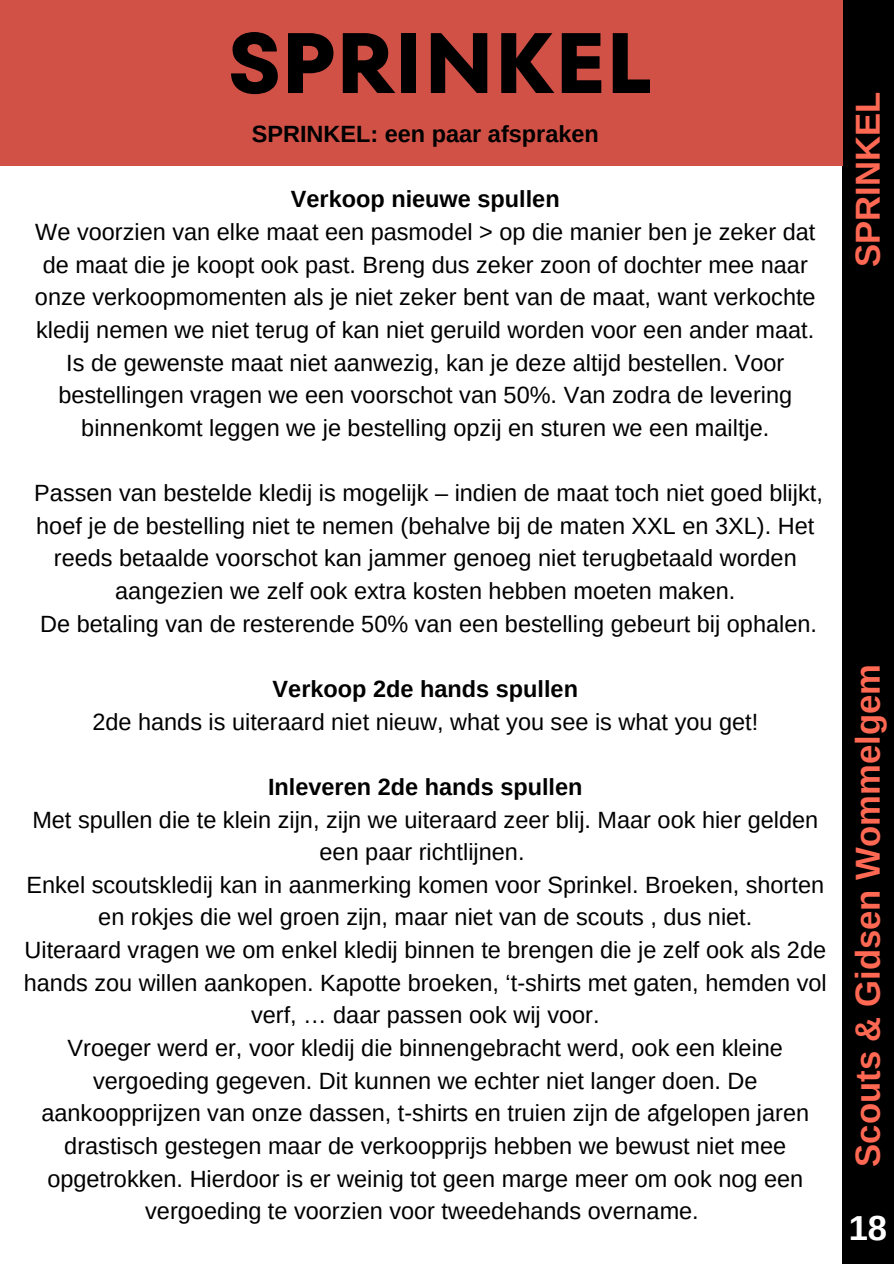
<style>
.page{position:relative;width:894px;height:1264px;background:#fff}
.page>*{position:absolute;margin:0;border:0;box-sizing:border-box;transform-origin:0 0}
.t1{font:700 85.5px "TT Fors";color:#000}
.t2{font:700 34.65px "Arimo";color:#ff6853}
.t3{font:700 34.65px "Arimo";color:#fff}
.t4{font:23.55px/32.7px "Arimo";color:#000;text-align:center}
.t5{font:700 23.55px "Arimo";color:#000}
</style>
<div class="page">
<div style="left:841px;top:0;width:52px;height:1263px;background:#000"></div>
<div style="left:0;top:0;width:841px;height:166px;background:#d15147"></div>
<p class="t1" style="left:228px;top:3px;width:425px">SPRINKEL</p>
<h4 class="t5" style="left:252px;top:121px;width:348px">SPRINKEL: een paar afspraken</h4>
<p class="t5" style="left:291px;top:186px;width:270px">Verkoop nieuwe spullen</p>
<p class="t4" style="left:35px;top:215px;width:782px">We voorzien van elke maat een pasmodel &gt; op die manier ben je zeker dat de maat die je koopt ook past. Breng dus zeker zoon of dochter mee naar onze verkoopmomenten als je niet zeker bent van de maat, want verkochte kledij nemen we niet terug of kan niet geruild worden voor een ander maat.</p>
<p class="t4" style="left:58px;top:346px;width:735px">Is de gewenste maat niet aanwezig, kan je deze altijd bestellen. Voor bestellingen vragen we een voorschot van 50%. Van zodra de levering binnenkomt leggen we je bestelling opzij en sturen we een mailtje.</p>
<p class="t4" style="left:34px;top:476px;width:789px">Passen van bestelde kledij is mogelijk – indien de maat toch niet goed blijkt, hoef je de bestelling niet te nemen (behalve bij de maten XXL en 3XL). Het reeds betaalde voorschot kan jammer genoeg niet terugbetaald worden aangezien we zelf ook extra kosten hebben moeten maken.</p>
<p class="t4" style="left:40px;top:607px;width:778px">De betaling van de resterende 50% van een bestelling gebeurt bij ophalen.</p>
<p class="t5" style="left:272px;top:675px;width:307px">Verkoop 2de hands spullen</p>
<p class="t4" style="left:92px;top:705px;width:667px">2de hands is uiteraard niet nieuw, what you see is what you get!</p>
<p class="t5" style="left:268px;top:773px;width:316px">Inleveren 2de hands spullen</p>
<p class="t4" style="left:32px;top:803px;width:787px">Met spullen die te klein zijn, zijn we uiteraard zeer blij. Maar ook hier gelden een paar richtlijnen.</p>
<p class="t4" style="left:26px;top:868px;width:798px">Enkel scoutskledij kan in aanmerking komen voor Sprinkel. Broeken, shorten en rokjes die wel groen zijn, maar niet van de scouts , dus niet.</p>
<p class="t4" style="left:24px;top:933px;width:804px">Uiteraard vragen we om enkel kledij binnen te brengen die je zelf ook als 2de hands zou willen aankopen. Kapotte broeken, ‘t-shirts met gaten, hemden vol verf, … daar passen ook wij voor.</p>
<p class="t4" style="left:41px;top:1031px;width:769px">Vroeger werd er, voor kledij die binnengebracht werd, ook een kleine vergoeding gegeven. Dit kunnen we echter niet langer doen. De aankoopprijzen van onze dassen, t-shirts en truien zijn de afgelopen jaren drastisch gestegen maar de verkoopprijs hebben we bewust niet mee opgetrokken. Hierdoor is er weinig tot geen marge meer om ook nog een vergoeding te voorzien voor tweedehands overname.</p>
<h3 class="t2" style="left:848px;top:267px;width:177px;rotate:-90deg">SPRINKEL</h3>
<h1 class="t2" style="left:848px;top:1166px;width:504px;rotate:-90deg">Scouts &amp; Gidsen Wommelgem</h1>
<h2 class="t3" style="left:848px;top:1208px;width:40px">18</h2>
</div>
